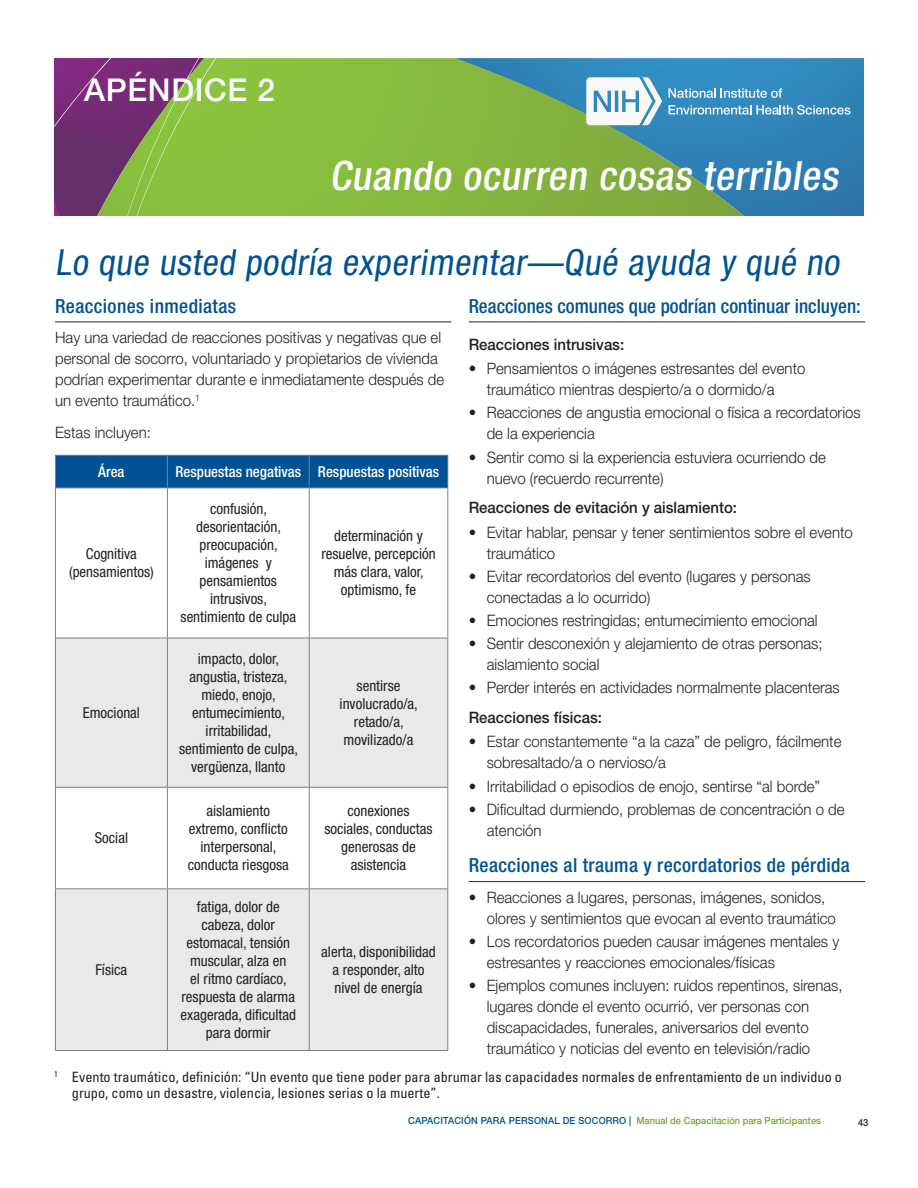
<style>
.page{position:relative;width:918px;height:1188px;background:#fff}
.page>*{position:absolute;margin:0;border:0;box-sizing:border-box;transform-origin:0 0}
.t1{font:500 condensed 40.5px "Helvetica Neue LT Std";color:#fff}
.t2{font:condensed 36px "Helvetica Neue LT Std";color:#005294}
.t3{font:500 31.5px "Helvetica Neue LT Std";letter-spacing:.02em;color:#fff}
.t4{font:500 condensed 19.5px "Helvetica Neue LT Std";letter-spacing:.02em;color:#005294}
.t5{font:500 condensed 19.5px "Helvetica Neue LT Std";color:#005294}
.t6{font:300 15.75px/21px "Helvetica Neue LT Std";color:#231f20;scale:.95 1}
.t7{font:500 15.75px "Helvetica Neue LT Std";color:#231f20;scale:.95 1}
.t8{font:condensed 15px/18px "Helvetica Neue LT Std";color:#231f20;text-align:center}
.t9{font:500 condensed 15px "Helvetica Neue LT Std";color:#fff}
.t10{font:condensed 14.25px/16.5px "Univers";color:#231f20}
.t11{font:500 9.75px "Helvetica Neue LT Std";color:#78a22d;scale:.95 1}
.t12{font:500 9.75px "Helvetica Neue LT Std";color:#231f20;scale:.95 1}
.s1{font-weight:500}
.s2{color:#005294}
</style>
<div class="page">
<svg style="left:54px;top:58px;width:810px;height:158px;background:#6f9c6b"></svg>
<hr style="left:55px;top:322px;width:396px;height:1px;background:#231f20">
<div style="left:55px;top:455px;width:112px;height:33px;background:#005294"></div>
<div style="left:167px;top:455px;width:142px;height:33px;background:#005294"></div>
<div style="left:309px;top:455px;width:139px;height:33px;background:#005294"></div>
<div style="left:55px;top:638px;width:112px;height:149px;background:#e9e9eb"></div>
<div style="left:167px;top:638px;width:142px;height:149px;background:#e9e9eb"></div>
<div style="left:309px;top:638px;width:139px;height:149px;background:#e9e9eb"></div>
<div style="left:55px;top:889px;width:112px;height:161px;background:#e9e9eb"></div>
<div style="left:167px;top:889px;width:142px;height:161px;background:#e9e9eb"></div>
<div style="left:309px;top:889px;width:139px;height:161px;background:#e9e9eb"></div>
<hr style="left:167px;top:456px;width:1px;height:32px;background:#808083">
<hr style="left:309px;top:456px;width:1px;height:32px;background:#808083">
<hr style="left:167px;top:488px;width:1px;height:150px;background:#808083">
<hr style="left:309px;top:488px;width:1px;height:150px;background:#808083">
<hr style="left:55px;top:638px;width:112px;height:1px;background:#808083">
<hr style="left:167px;top:638px;width:142px;height:1px;background:#808083">
<hr style="left:167px;top:638px;width:1px;height:149px;background:#808083">
<hr style="left:309px;top:638px;width:139px;height:1px;background:#808083">
<hr style="left:309px;top:638px;width:1px;height:149px;background:#808083">
<hr style="left:55px;top:787px;width:112px;height:1px;background:#808083">
<hr style="left:167px;top:787px;width:142px;height:1px;background:#808083">
<hr style="left:167px;top:788px;width:1px;height:100px;background:#808083">
<hr style="left:309px;top:787px;width:139px;height:1px;background:#808083">
<hr style="left:309px;top:788px;width:1px;height:100px;background:#808083">
<hr style="left:55px;top:888px;width:112px;height:1px;background:#808083">
<hr style="left:167px;top:888px;width:142px;height:1px;background:#808083">
<hr style="left:167px;top:889px;width:1px;height:161px;background:#808083">
<hr style="left:309px;top:888px;width:139px;height:1px;background:#808083">
<hr style="left:309px;top:889px;width:1px;height:161px;background:#808083">
<hr style="left:55px;top:488px;width:1px;height:150px;background:#808083">
<hr style="left:447px;top:488px;width:1px;height:150px;background:#808083">
<hr style="left:55px;top:638px;width:1px;height:149px;background:#808083">
<hr style="left:447px;top:638px;width:1px;height:149px;background:#808083">
<hr style="left:55px;top:788px;width:1px;height:100px;background:#808083">
<hr style="left:447px;top:788px;width:1px;height:100px;background:#808083">
<hr style="left:55px;top:889px;width:1px;height:161px;background:#808083">
<hr style="left:447px;top:889px;width:1px;height:161px;background:#808083">
<hr style="left:55px;top:1050px;width:112px;height:1px;background:#808083">
<hr style="left:167px;top:1050px;width:142px;height:1px;background:#808083">
<hr style="left:309px;top:1050px;width:139px;height:1px;background:#808083">
<hr style="left:55px;top:455px;width:112px;height:1px;background:#808083">
<hr style="left:55px;top:456px;width:1px;height:32px;background:#808083">
<hr style="left:167px;top:455px;width:142px;height:1px;background:#808083">
<hr style="left:309px;top:455px;width:139px;height:1px;background:#808083">
<hr style="left:447px;top:456px;width:1px;height:32px;background:#808083">
<hr style="left:55px;top:488px;width:112px;height:1px;background:#808083">
<hr style="left:167px;top:488px;width:142px;height:1px;background:#808083">
<hr style="left:309px;top:488px;width:139px;height:1px;background:#808083">
<hr style="left:469px;top:322px;width:396px;height:1px;background:#231f20">
<hr style="left:469px;top:881px;width:396px;height:1px;background:#231f20">
<p class="t3" style="left:84px;top:71px;width:192px">APÉNDICE 2</p>
<p class="t1" style="left:330px;top:151px;width:516px">Cuando ocurren cosas terribles</p>
<p class="t2" style="left:55px;top:241px;width:791px">Lo que usted podría experimentar—Qué ayuda y qué no</p>
<p class="t4" style="left:55px;top:294px;width:183px">Reacciones inmediatas</p>
<p class="t6" style="left:55px;top:327px;width:411px">Hay una variedad de reacciones positivas y negativas que el personal de socorro, voluntariado y propietarios de vivienda podrían experimentar durante e inmediatamente después de un evento traumático.<sup>1</sup></p>
<p class="t6" style="left:55px;top:422px;width:102px">Estas incluyen:</p>
<p class="t9" style="left:98px;top:463px;width:28px">Área</p>
<p class="t9" style="left:176px;top:463px;width:127px">Respuestas negativas</p>
<p class="t9" style="left:318px;top:463px;width:123px">Respuestas positivas</p>
<p class="t5" style="left:469px;top:294px;width:394px">Reacciones comunes que podrían continuar incluyen:</p>
<p class="t7" style="left:469px;top:335px;width:165px">Reacciones intrusivas:</p>
<p class="t6" style="left:487px;top:358px;width:337px;text-indent:-18px">• Pensamientos o imágenes estresantes del evento traumático mientras despierto/a o dormido/a</p>
<p class="t6" style="left:487px;top:402px;width:395px;text-indent:-18px">• Reacciones de angustia emocional o física a recordatorios de la experiencia</p>
<p class="t6" style="left:487px;top:446px;width:359px;text-indent:-18px">• Sentir como si la experiencia estuviera ocurriendo de nuevo (recuerdo recurrente)</p>
<p class="t7" style="left:469px;top:498px;width:284px">Reacciones de evitación y aislamiento:</p>
<p class="t6" style="left:487px;top:521px;width:387px;text-indent:-18px">• Evitar hablar, pensar y tener sentimientos sobre el evento traumático</p>
<p class="t6" style="left:487px;top:565px;width:343px;text-indent:-18px">• Evitar recordatorios del evento (lugares y personas conectadas a lo ocurrido)</p>
<p class="t6" style="left:469px;top:610px;width:369px">• Emociones restringidas; entumecimiento emocional</p>
<p class="t6" style="left:487px;top:633px;width:355px;text-indent:-18px">• Sentir desconexión y alejamiento de otras personas; aislamiento social</p>
<p class="t6" style="left:469px;top:672px;width:392px;line-height:29.8px">• Perder interés en actividades normalmente placenteras<br><span class="s1">Reacciones físicas:</span></p>
<p class="t6" style="left:487px;top:731px;width:375px;text-indent:-18px">• Estar constantemente “a la caza” de peligro, fácilmente sobresaltado/a o nervioso/a</p>
<p class="t6" style="left:469px;top:775px;width:371px">• Irritabilidad o episodios de enojo, sentirse “al borde”</p>
<p class="t6" style="left:487px;top:798px;width:378px;text-indent:-18px">• Dificultad durmiendo, problemas de concentración o de atención</p>
<p class="t4" style="left:469px;top:854px;width:383px">Reacciones al trauma y recordatorios de pérdida</p>
<p class="t6" style="left:487px;top:887px;width:369px;text-indent:-18px">• Reacciones a lugares, personas, imágenes, sonidos, olores y sentimientos que evocan al evento traumático</p>
<p class="t6" style="left:487px;top:931px;width:373px;text-indent:-18px">• Los recordatorios pueden causar imágenes mentales y estresantes y reacciones emocionales/físicas</p>
<p class="t6" style="left:487px;top:975px;width:376px;text-indent:-18px">• Ejemplos comunes incluyen: ruidos repentinos, sirenas, lugares donde el evento ocurrió, ver personas con discapacidades, funerales, aniversarios del evento traumático y noticias del evento en televisión/radio</p>
<p class="t10" style="left:72px;top:1068px;width:772px;text-indent:-18px"><sup>1</sup> Evento traumático, definición: “Un evento que tiene poder para abrumar las capacidades normales de enfrentamiento de un individuo o grupo, como un desastre, violencia, lesiones serias o la muerte”.</p>
<p class="t8" style="left:181px;top:500px;width:117px">confusión, desorientación, preocupación, imágenes y pensamientos intrusivos, sentimiento de culpa</p>
<p class="t8" style="left:321px;top:527px;width:116px">determinación y resuelve, percepción más clara, valor, optimismo, fe</p>
<p class="t8" style="left:69px;top:545px;width:86px">Cognitiva (pensamientos)</p>
<p class="t8" style="left:179px;top:650px;width:121px">impacto, dolor, angustia, tristeza, miedo, enojo, entumecimiento, irritabilidad, sentimiento de culpa, vergüenza, llanto</p>
<p class="t8" style="left:340px;top:677px;width:80px">sentirse involucrado/a, retado/a, movilizado/a</p>
<p class="t8" style="left:83px;top:704px;width:59px">Emocional</p>
<p class="t8" style="left:188px;top:802px;width:103px">aislamiento extremo, conflicto interpersonal, conducta riesgosa</p>
<p class="t8" style="left:324px;top:802px;width:110px">conexiones sociales, conductas generosas de asistencia</p>
<p class="t8" style="left:95px;top:829px;width:35px">Social</p>
<p class="t8" style="left:181px;top:898px;width:117px">fatiga, dolor de cabeza, dolor estomacal, tensión muscular, alza en<br>el ritmo cardíaco, respuesta de alarma exagerada, dificultad para dormir</p>
<p class="t8" style="left:321px;top:943px;width:116px">alerta, disponibilidad a responder, alto nivel de energía</p>
<p class="t8" style="left:96px;top:961px;width:33px">Física</p>
<p class="t11" style="left:408px;top:1115px;width:436px"><span class="s2">CAPACITACIÓN PARA PERSONAL DE SOCORRO |</span> Manual de Capacitación para Participantes</p>
<p class="t12" style="left:858px;top:1117px;width:12px">43</p>
</div>
